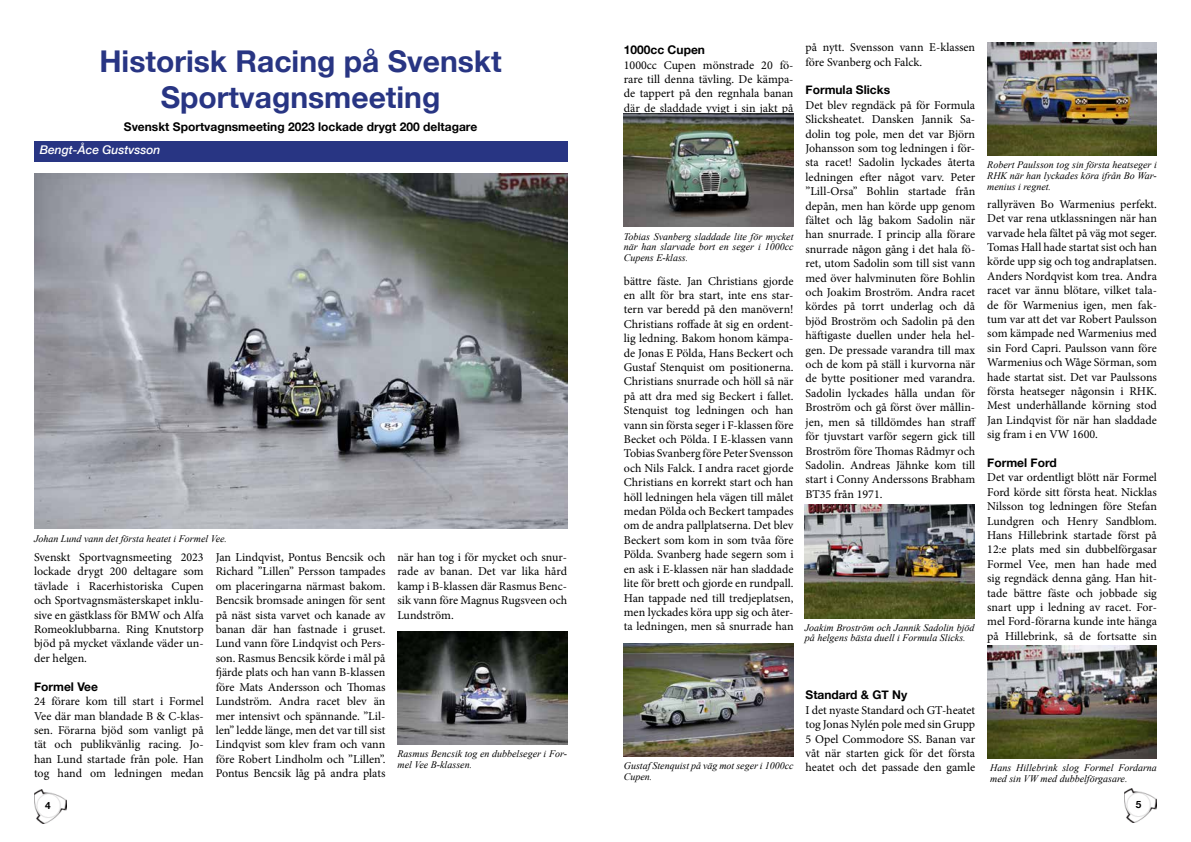
<style>
.page{position:relative;width:1191px;height:842px;background:#fff}
.page>*{position:absolute;margin:0;border:0;box-sizing:border-box;transform-origin:0 0}
.t1{font:700 30px/36px "Helvetica Neue";color:#283583;text-align:center}
.t2{font:12px/14.4px "Minion Pro";color:#000;text-align:justify}
.t3{font:700 12px "Helvetica Neue";color:#000}
.t4{font:italic 500 12px "Helvetica Neue";color:#fff}
.t5{font:italic 10px/10.8px "Times New Roman";color:#000}
.t6{font:700 10px "Helvetica Neue";color:#000}
</style>
<div class="page">
<img style="left:34px;top:789px;width:32px;height:34px">
<img style="left:1124px;top:789px;width:33px;height:34px">
<div style="left:34px;top:141px;width:533px;height:21px;background:#283583"></div>
<img style="left:34px;top:174px;width:533px;height:355px">
<img style="left:397px;top:631px;width:170px;height:113px">
<img style="left:624px;top:643px;width:169px;height:114px">
<img style="left:624px;top:114px;width:169px;height:113px">
<img style="left:987px;top:645px;width:170px;height:113px">
<img style="left:805px;top:505px;width:169px;height:113px">
<img style="left:987px;top:43px;width:170px;height:113px">
<h1 class="t1" style="left:99px;top:44px;width:404px">Historisk Racing på Svenskt<br>Sportvagnsmeeting</h1>
<p class="t3" style="left:124px;top:118px;width:355px">Svenskt Sportvagnsmeeting 2023 lockade drygt 200 deltagare</p>
<p class="t4" style="left:40px;top:140px;width:122px">Bengt-Åce Gustvsson</p>
<p class="t5" style="left:34px;top:533px;width:195px">Johan Lund vann det första heatet i Formel Vee.</p>
<p class="t2" style="left:34px;top:550px;width:171px">Svenskt Sportvagnsmeeting 2023 lockade drygt 200 deltagare som tävlade i Racerhistoriska Cupen och Sportvagnsmästerskapet inklu&shy;sive en gästklass för BMW och Alfa Romeoklubbarna. Ring Knutstorp bjöd på mycket växlande väder un&shy;der helgen.</p>
<p class="t3" style="left:34px;top:677px;width:65px">Formel Vee</p>
<p class="t2" style="left:34px;top:694px;width:171px">24 förare kom till start i Formel Vee där man blandade B &amp; C-klas&shy;sen. Förarna bjöd som vanligt på tät och publikvänlig racing. Jo&shy;han Lund startade från pole. Han tog hand om ledningen medan</p>
<p class="t2" style="left:216px;top:550px;width:171px">Jan Lindqvist, Pontus Bencsik och Richard ”Lillen” Persson tampades om placeringarna närmast bakom.<br>Bencsik bromsade aningen för sent på näst sista varvet och kanade av banan där han fastnade i gruset.<br>Lund vann före Lindqvist och Pers&shy;son. Rasmus Bencsik körde i mål på fjärde plats och han vann B-klassen före Mats Andersson och Thomas Lundström. Andra racet blev än mer intensivt och spännande. ”Lil&shy;len” ledde länge, men det var till sist Lindqvist som klev fram och vann före Robert Lindholm och ”Lillen”.<br>Pontus Bencsik låg på andra plats</p>
<p class="t2" style="left:397px;top:550px;width:171px">när han tog i för mycket och snur&shy;rade av banan. Det var lika hård kamp i B-klassen där Rasmus Benc&shy;sik vann före Magnus Rugsveen och Lundström.</p>
<p class="t5" style="left:397px;top:748px;width:171px">Rasmus Bencsik tog en dubbelseger i For&shy;mel Vee B-klassen.</p>
<p class="t3" style="left:624px;top:41px;width:83px">1000cc Cupen</p>
<p class="t2" style="left:624px;top:58px;width:171px">1000cc Cupen mönstrade 20 fö&shy;rare till denna tävling. De kämpa&shy;de tappert på den regnhala banan där de sladdade yvigt i sin jakt på</p>
<p class="t5" style="left:624px;top:231px;width:171px;text-align:justify">Tobias Svanberg sladdade lite för mycket när han slarvade bort en seger i 1000cc Cupens E-klass.</p>
<p class="t2" style="left:624px;top:274px;width:171px">bättre fäste. Jan Christians gjorde en allt för bra start, inte ens star&shy;tern var beredd på den manövern!<br>Christians roffade åt sig en ordent&shy;lig ledning. Bakom honom kämpa&shy;de Jonas E Pölda, Hans Beckert och Gustaf Stenquist om positionerna.<br>Christians snurrade och höll så när på att dra med sig Beckert i fallet.<br>Stenquist tog ledningen och han vann sin första seger i F-klassen före Becket och Pölda. I E-klassen vann Tobias Svanberg före Peter Svensson och Nils Falck. I andra racet gjorde Christians en korrekt start och han höll ledningen hela vägen till målet medan Pölda och Beckert tampades om de andra pallplatserna. Det blev Beckert som kom in som tvåa före Pölda. Svanberg hade segern som i en ask i E-klassen när han sladdade lite för brett och gjorde en rundpall.<br>Han tappade ned till tredjeplatsen, men lyckades köra upp sig och åter&shy;ta ledningen, men så snurrade han</p>
<p class="t2" style="left:805px;top:40px;width:171px">på nytt. Svensson vann E-klassen före Svanberg och Falck.</p>
<p class="t3" style="left:805px;top:81px;width:86px">Formula Slicks</p>
<p class="t2" style="left:805px;top:98px;width:172px">Det blev regndäck på för Formula Slicksheatet. Dansken Jannik Sa&shy;dolin tog pole, men det var Björn Johansson som tog ledningen i för&shy;sta racet! Sadolin lyckades återta ledningen efter något varv. Peter ”Lill-Orsa” Bohlin startade från depån, men han körde upp genom fältet och låg bakom Sadolin när han snurrade. I princip alla förare snurrade någon gång i det hala fö&shy;ret, utom Sadolin som till sist vann med över halvminuten före Bohlin och Joakim Broström. Andra racet kördes på torrt underlag och då bjöd Broström och Sadolin på den häftigaste duellen under hela hel&shy;gen. De pressade varandra till max och de kom på ställ i kurvorna när de bytte positioner med varandra.<br>Sadolin lyckades hålla undan för Broström och gå först över mållin&shy;jen, men så tilldömdes han straff för tjuvstart varför segern gick till Broström före Thomas Rådmyr och Sadolin. Andreas Jähnke kom till start i Conny Anderssons Brabham BT35 från 1971.</p>
<p class="t5" style="left:805px;top:622px;width:171px">Joakim Broström och Jannik Sadolin bjöd på helgens bästa duell i Formula Slicks.</p>
<p class="t5" style="left:987px;top:159px;width:171px;text-align:justify">Robert Paulsson tog sin första heatseger i RHK när han lyckades köra ifrån Bo War&shy;menius i regnet.</p>
<p class="t2" style="left:987px;top:197px;width:171px">rallyräven Bo Warmenius perfekt.<br>Det var rena utklassningen när han varvade hela fältet på väg mot seger.<br>Tomas Hall hade startat sist och han körde upp sig och tog andraplatsen.<br>Anders Nordqvist kom trea. Andra racet var ännu blötare, vilket tala&shy;de för Warmenius igen, men fak&shy;tum var att det var Robert Paulsson som kämpade ned Warmenius med sin Ford Capri. Paulsson vann före Warmenius och Wåge Sörman, som hade startat sist. Det var Paulssons första heatseger någonsin i RHK.<br>Mest underhållande körning stod Jan Lindqvist för när han sladdade sig fram i en VW 1600.</p>
<p class="t3" style="left:987px;top:453px;width:71px">Formel Ford</p>
<p class="t2" style="left:987px;top:470px;width:171px">Det var ordentligt blött när Formel Ford körde sitt första heat. Nicklas Nilsson tog ledningen före Stefan Lundgren och Henry Sandblom.<br>Hans Hillebrink startade först på 12:e plats med sin dubbelförgasar Formel Vee, men han hade med sig regndäck denna gång. Han hit&shy;tade bättre fäste och jobbade sig snart upp i ledning av racet. For&shy;mel Ford-förarna kunde inte hänga på Hillebrink, så de fortsatte sin</p>
<p class="t5" style="left:624px;top:760px;width:171px">Gustaf Stenquist på väg mot seger i 1000cc<br>Cupen.</p>
<p class="t3" style="left:805px;top:686px;width:103px">Standard &amp; GT Ny</p>
<p class="t2" style="left:805px;top:703px;width:171px">I det nyaste Standard och GT-heatet tog Jonas Nylén pole med sin Grupp 5 Opel Commodore SS. Banan var våt när starten gick för det första heatet och det passade den gamle</p>
<p class="t5" style="left:990px;top:762px;width:168px">Hans Hillebrink slog Formel Fordarna med sin VW med dubbelförgasare.</p>
<p class="t6" style="left:45px;top:797px;width:7px">4</p>
<p class="t6" style="left:1136px;top:797px;width:7px">5</p>
</div>
